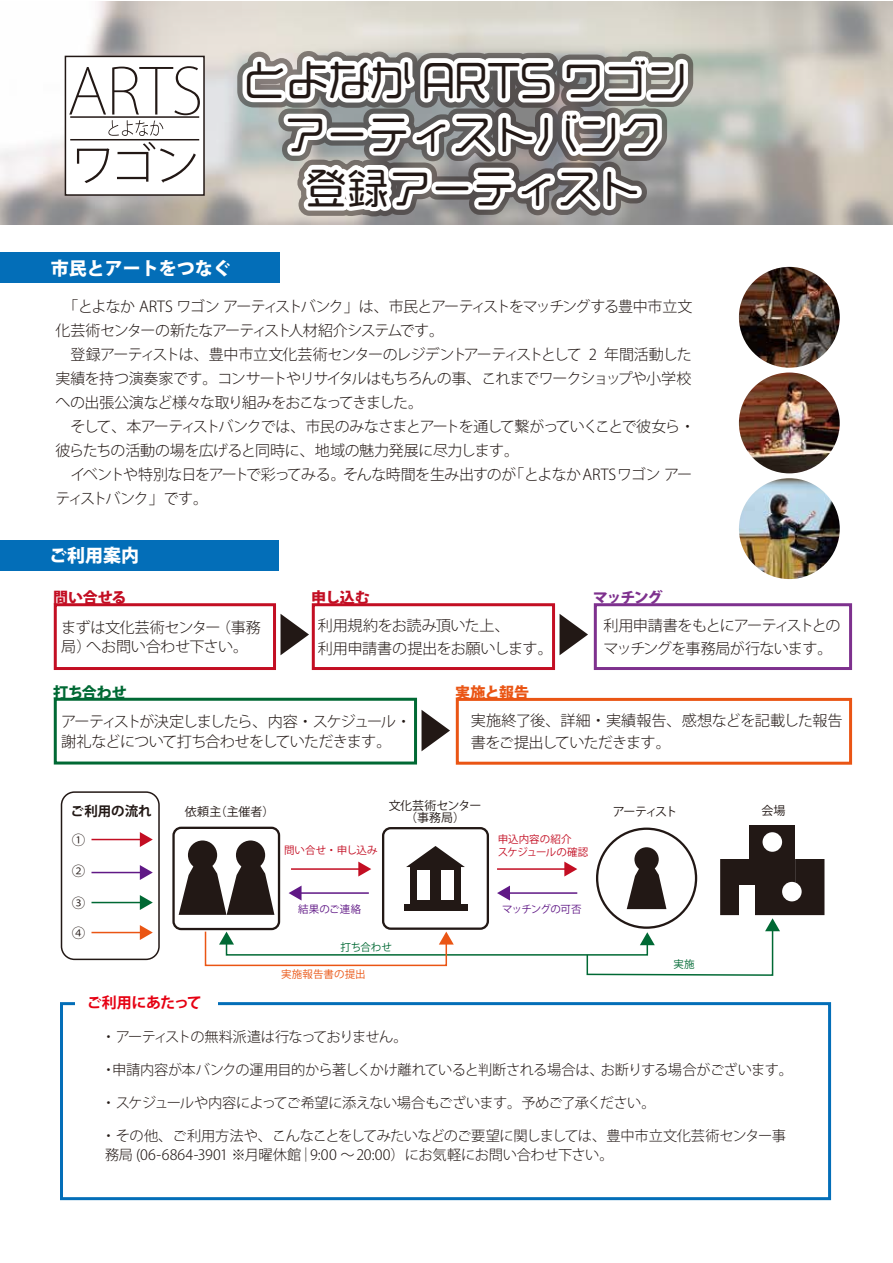
<style>
.page{position:relative;width:893px;height:1263px;background:#fff}
.page>*{position:absolute;margin:0;border:0;box-sizing:border-box;transform-origin:0 0}
.t1{font:42px/54px "VDL Giga Maru Medium";color:#221815;text-align:center}
.t2{font:800 18px "Koz Go Pro";color:#fff}
.t3{font:300 15px/24px "Koz Go Pro";letter-spacing:-.05em;color:#221815}
.t4{font:300 15px/19.5px "Koz Go Pro";letter-spacing:-.075em;color:#221815}
.t5{font:300 15px/22.5px "Koz Go Pro";letter-spacing:-.02em;color:#221815}
.t6{font:300 15px/19.5px "Koz Go Pro";letter-spacing:-.025em;color:#221815}
.t7{font:800 15px "Koz Go Pro";letter-spacing:-.015em;color:#c30e23}
.t8{font:700 15px "Koz Go Pro";letter-spacing:-.03em;color:#e60012}
.t9{font:800 15px "Koz Go Pro";letter-spacing:-.02em;color:#ea5514}
.t10{font:800 15px "Koz Go Pro";letter-spacing:-.015em;color:#006934}
.t11{font:800 15px "Koz Go Pro";letter-spacing:-.095em;color:#7e318e}
.t12{font:300 14.25px/19.5px "Koz Go Pro";letter-spacing:-.04em;color:#221815}
.t13{font:300 14.25px "Koz Go Pro";letter-spacing:-.065em;color:#221815}
.t14{font:700 13.5px "Koz Go Pro";letter-spacing:.005em;color:#221815}
.t15{font:13.5px "Koz Go Pro";color:#221815}
.t16{font:12px/12px "Koz Go Pro";letter-spacing:-.025em;color:#221815;text-align:center}
.t17{font:10.5px/13.5px "Koz Go Pro";color:#c30e23}
.t18{font:10.5px "Koz Go Pro";letter-spacing:-.075em;color:#601886}
.t19{font:10.5px "Koz Go Pro";letter-spacing:.01em;color:#ea5514}
.t20{font:10.5px "Koz Go Pro";letter-spacing:-.01em;color:#006934}
.t21{font:10.5px "Koz Go Pro";letter-spacing:-.045em;color:#601886}
</style>
<div class="page">
<div style="left:65px;top:56px;width:140px;height:140px;background:#fff;border:2px solid #221815"></div>
<svg style="left:69px;top:66px;width:131px;height:70px"></svg>
<svg style="left:77px;top:148px;width:33px;height:35px"></svg>
<svg style="left:117px;top:142px;width:79px;height:41px"></svg>
<hr style="left:70px;top:139px;width:129px;height:1px;background:#221815">
<hr style="left:70px;top:116px;width:129px;height:2px;background:#221815">
<svg style="left:234px;top:49px;width:477px;height:172px"></svg>
<div style="left:0;top:252px;width:279px;height:30px;background:#036eb8"></div>
<div style="left:0;top:540px;width:279px;height:30px;background:#036eb8"></div>
<img style="left:739px;top:267px;width:101px;height:101px;border-radius:50px">
<img style="left:739px;top:478px;width:101px;height:101px;border-radius:50px">
<img style="left:739px;top:373px;width:101px;height:100px;border-radius:50px">
<div style="left:749px;top:825px;width:46px;height:34px;background:#221815"></div>
<div style="left:763px;top:832px;width:19px;height:20px;background:#fff;border-radius:50%"></div>
<div style="left:382px;top:827px;width:107px;height:103px;border:2px solid #221815;border-radius:8px"></div>
<svg style="left:422px;top:710px;width:28px;height:41px"></svg>
<div style="left:456px;top:698px;width:396px;height:67px;border:3px solid #ea5514"></div>
<div style="left:54px;top:698px;width:363px;height:66px;border:3px solid #006934"></div>
<svg style="left:560px;top:614px;width:28px;height:41px"></svg>
<svg style="left:280px;top:614px;width:29px;height:41px"></svg>
<div style="left:594px;top:603px;width:258px;height:67px;border:3px solid #7e318e"></div>
<div style="left:312px;top:603px;width:243px;height:67px;border:3px solid #c30e23"></div>
<div style="left:54px;top:603px;width:222px;height:67px;border:3px solid #c30e23"></div>
<div style="left:60px;top:1002px;width:771px;height:198px;border:3px solid #036eb8"></div>
<div style="left:75px;top:992px;width:143px;height:25px;background:#fff"></div>
<div style="left:172px;top:827px;width:108px;height:103px;border:2px solid #221815;border-radius:8px"></div>
<svg style="left:236px;top:840px;width:29px;height:30px"></svg>
<svg style="left:188px;top:840px;width:29px;height:30px"></svg>
<hr style="left:92px;top:839px;width:50px;height:1px;background:#c30e23">
<svg style="left:140px;top:832px;width:13px;height:15px"></svg>
<hr style="left:92px;top:932px;width:50px;height:1px;background:#ea5514">
<svg style="left:140px;top:925px;width:13px;height:15px"></svg>
<hr style="left:92px;top:902px;width:50px;height:1px;background:#006934">
<svg style="left:140px;top:895px;width:13px;height:15px"></svg>
<hr style="left:92px;top:872px;width:50px;height:1px;background:#601886">
<svg style="left:140px;top:865px;width:13px;height:15px"></svg>
<div style="left:61px;top:791px;width:99px;height:169px;border:2px solid #221815;border-radius:13px"></div>
<svg style="left:179px;top:846px;width:645px;height:130px"></svg>
<h1 class="t1" style="left:244px;top:50px;width:446px">とよなか ARTS ワゴンアーティストバンク<br>登録アーティスト</h1>
<p class="t2" style="left:51px;top:257px;width:182px">市民とアートをつなぐ</p>
<p class="t3" style="left:56px;top:294px;width:641px">　「とよなか ARTS ワゴン アーティストバンク」は、市民とアーティストをマッチングする豊中市立文化芸術センターの新たなアーティスト人材紹介システムです。<br>　登録アーティストは、豊中市立文化芸術センターのレジデントアーティストとして 2 年間活動した実績を持つ演奏家です。コンサートやリサイタルはもちろんの事、これまでワークショップや小学校への出張公演など様々な取り組みをおこなってきました。<br>　そして、本アーティストバンクでは、市民のみなさまとアートを通して繋がっていくことで彼女ら・彼らたちの活動の場を広げると同時に、地域の魅力発展に尽力します。<br>　イベントや特別な日をアートで彩ってみる。そんな時間を生み出すのが「とよなかARTSワゴン アーティストバンク」です。</p>
<p class="t2" style="left:49px;top:543px;width:92px">ご利用案内</p>
<p class="t7" style="left:53px;top:588px;width:75px">問い合せる</p>
<p class="t6" style="left:61px;top:617px;width:201px">まずは文化芸術センター（事務局）へお問い合わせ下さい。</p>
<p class="t7" style="left:311px;top:588px;width:60px">申し込む</p>
<p class="t5" style="left:318px;top:614px;width:236px">利用規約をお読み頂いた上、<br>利用申請書の提出をお願いします。</p>
<p class="t11" style="left:593px;top:588px;width:71px">マッチング</p>
<p class="t3" style="left:603px;top:614px;width:239px;line-height:22.5px">利用申請書をもとにアーティストとのマッチングを事務局が行ないます。</p>
<p class="t10" style="left:53px;top:683px;width:75px">打ち合わせ</p>
<p class="t9" style="left:455px;top:683px;width:75px">実施と報告</p>
<p class="t4" style="left:61px;top:712px;width:351px">アーティストが決定しましたら、内容・スケジュール・謝礼などについて打ち合わせをしていただきます。</p>
<p class="t3" style="left:471px;top:709px;width:373px;line-height:22.5px">実施終了後、詳細・実績報告、感想などを記載した報告書をご提出していただきます。</p>
<p class="t14" style="left:71px;top:803px;width:83px">ご利用の流れ</p>
<p class="t15" style="left:72px;top:831px;width:15px">①</p>
<p class="t15" style="left:72px;top:862px;width:15px">②</p>
<p class="t15" style="left:72px;top:894px;width:15px">③</p>
<p class="t15" style="left:72px;top:924px;width:15px">④</p>
<p class="t16" style="left:185px;top:806px;width:91px">依頼主（主催者）</p>
<p class="t16" style="left:389px;top:800px;width:94px">文化芸術センター（事務局）</p>
<p class="t16" style="left:613px;top:806px;width:66px">アーティスト</p>
<p class="t17" style="left:284px;top:843px;width:95px">問い合せ・申し込み</p>
<p class="t17" style="left:498px;top:832px;width:92px">申込内容の紹介<br>スケジュールの確認</p>
<p class="t21" style="left:298px;top:903px;width:64px">結果のご連絡</p>
<p class="t18" style="left:502px;top:903px;width:81px">マッチングの可否</p>
<p class="t20" style="left:340px;top:941px;width:53px">打ち合わせ</p>
<p class="t19" style="left:281px;top:968px;width:86px">実施報告書の提出</p>
<p class="t20" style="left:673px;top:958px;width:23px">実施</p>
<p class="t16" style="left:761px;top:805px;width:25px">会場</p>
<p class="t8" style="left:87px;top:993px;width:117px">ご利用にあたって</p>
<p class="t13" style="left:101px;top:1027px;width:308px">・アーティストの無料派遣は行なっておりません。</p>
<p class="t12" style="left:101px;top:1060px;width:693px">・申請内容が本バンクの運用目的から著しくかけ離れていると判断される場合は、お断りする場合がございます。</p>
<p class="t12" style="left:101px;top:1093px;width:556px">・スケジュールや内容によってご希望に添えない場合もございます。予めご了承ください。</p>
<p class="t12" style="left:101px;top:1126px;width:686px">・その他、ご利用方法や、こんなことをしてみたいなどのご要望に関しましては、豊中市立文化芸術センター事務局 (06-6864-3901 ※月曜休館｜9:00 ～20:00）にお気軽にお問い合わせ下さい。</p>
</div>
